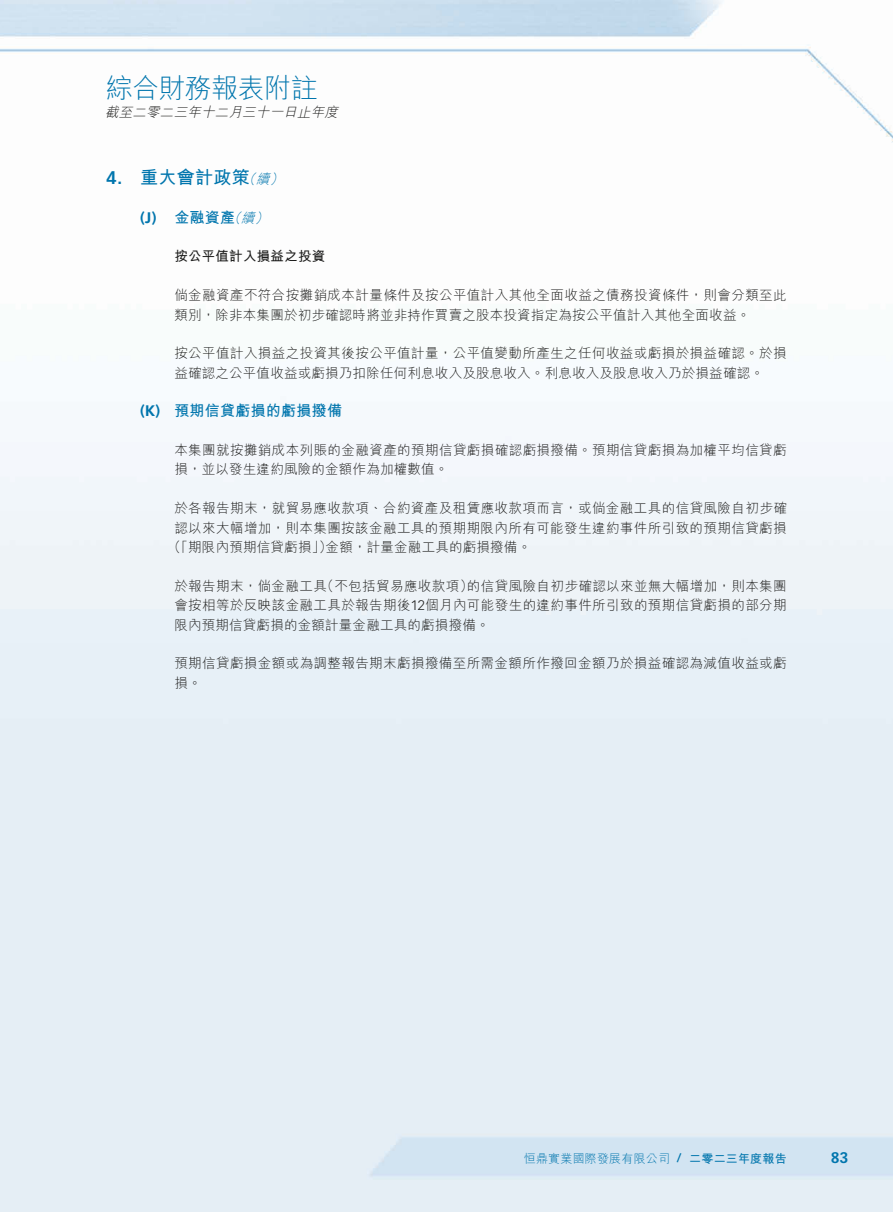
<style>
.page{position:relative;width:893px;height:1212px;background:#fff}
.page>*{position:absolute;margin:0;border:0;box-sizing:border-box;transform-origin:0 0}
.t1{font:300 27px "M Hei HK";letter-spacing:-.02em;color:#0075ad}
.t2{font:700 18px "M Hei HK";letter-spacing:.02em;color:#0075ad}
.t3{font:700 15px "M Hei HK";letter-spacing:.02em;color:#0075ad}
.t4{font:700 15px "Vectora LT Std";color:#0075ad}
.t5{font:300 13.5px/19.5px "M Hei HK";letter-spacing:.03em;color:#1c1c1b}
.t6{font:italic 300 13.5px "M Hei HK";color:#1c1c1b}
.t7{font:700 13.5px "M Hei HK";letter-spacing:.02em;color:#1c1c1b}
.t8{font:300 12px "M Hei HK";letter-spacing:.015em;color:#0075ad}
.s1{font-family:"Vectora LT Std"}
.s2{font-weight:300;font-style:italic;font-size:13.5px}
.s3{font-family:"Vectora LT Std";font-weight:700}
.s4{font-weight:700}
</style>
<div class="page">
<h1 class="t1" style="left:106px;top:69px;width:213px">綜合財務報表附註</h1>
<p class="t6" style="left:105px;top:103px;width:239px">截至二零二三年十二月三十一日止年度</p>
<h2 class="t2" style="left:106px;top:164px;width:183px"><span class="s1">4.</span> 重大會計政策<span class="s2">（續）</span></h2>
<p class="t3" style="left:140px;top:206px;width:134px"><span class="s1">(J)</span> 金融資產<span class="s2">（續）</span></p>
<p class="t7" style="left:174px;top:247px;width:152px">按公平值計入損益之投資</p>
<p class="t5" style="left:174px;top:285px;width:614px">倘金融資產不符合按攤銷成本計量條件及按公平值計入其他全面收益之債務投資條件，則會分類至此類別，除非本集團於初步確認時將並非持作買賣之股本投資指定為按公平值計入其他全面收益。</p>
<p class="t5" style="left:174px;top:343px;width:614px">按公平值計入損益之投資其後按公平值計量，公平值變動所產生之任何收益或虧損於損益確認。於損益確認之公平值收益或虧損乃扣除任何利息收入及股息收入。利息收入及股息收入乃於損益確認。</p>
<p class="t3" style="left:140px;top:400px;width:203px"><span class="s1">(K)</span> 預期信貸虧損的虧損撥備</p>
<p class="t5" style="left:174px;top:440px;width:614px">本集團就按攤銷成本列賬的金融資產的預期信貸虧損確認虧損撥備。預期信貸虧損為加權平均信貸虧損，並以發生違約風險的金額作為加權數值。</p>
<p class="t5" style="left:174px;top:498px;width:614px">於各報告期末，就貿易應收款項、合約資產及租賃應收款項而言，或倘金融工具的信貸風險自初步確</p>
<p class="t5" style="left:174px;top:517px;width:614px">認以來大幅增加，則本集團按該金融工具的預期期限內所有可能發生違約事件所引致的預期信貸虧損</p>
<p class="t5" style="left:168px;top:537px;width:365px">（「期限內預期信貸虧損」）金額，計量金融工具的虧損撥備。</p>
<p class="t5" style="left:174px;top:575px;width:614px;text-align:justify">於報告期末，倘金融工具（不包括貿易應收款項）的信貸風險自初步確認以來並無大幅增加，則本集團會按相等於反映該金融工具於報告期後<span class="s1">12</span>個月內可能發生的違約事件所引致的預期信貸虧損的部分期限內預期信貸虧損的金額計量金融工具的虧損撥備。</p>
<p class="t5" style="left:174px;top:653px;width:614px">預期信貸虧損金額或為調整報告期末虧損撥備至所需金額所作撥回金額乃於損益確認為減值收益或虧損。</p>
<p class="t8" style="left:524px;top:1150px;width:264px">恒鼎實業國際發展有限公司 <span class="s3">/</span> <span class="s4">二零二三年度報告</span></p>
<p class="t4" style="left:831px;top:1148px;width:19px">83</p>
</div>
